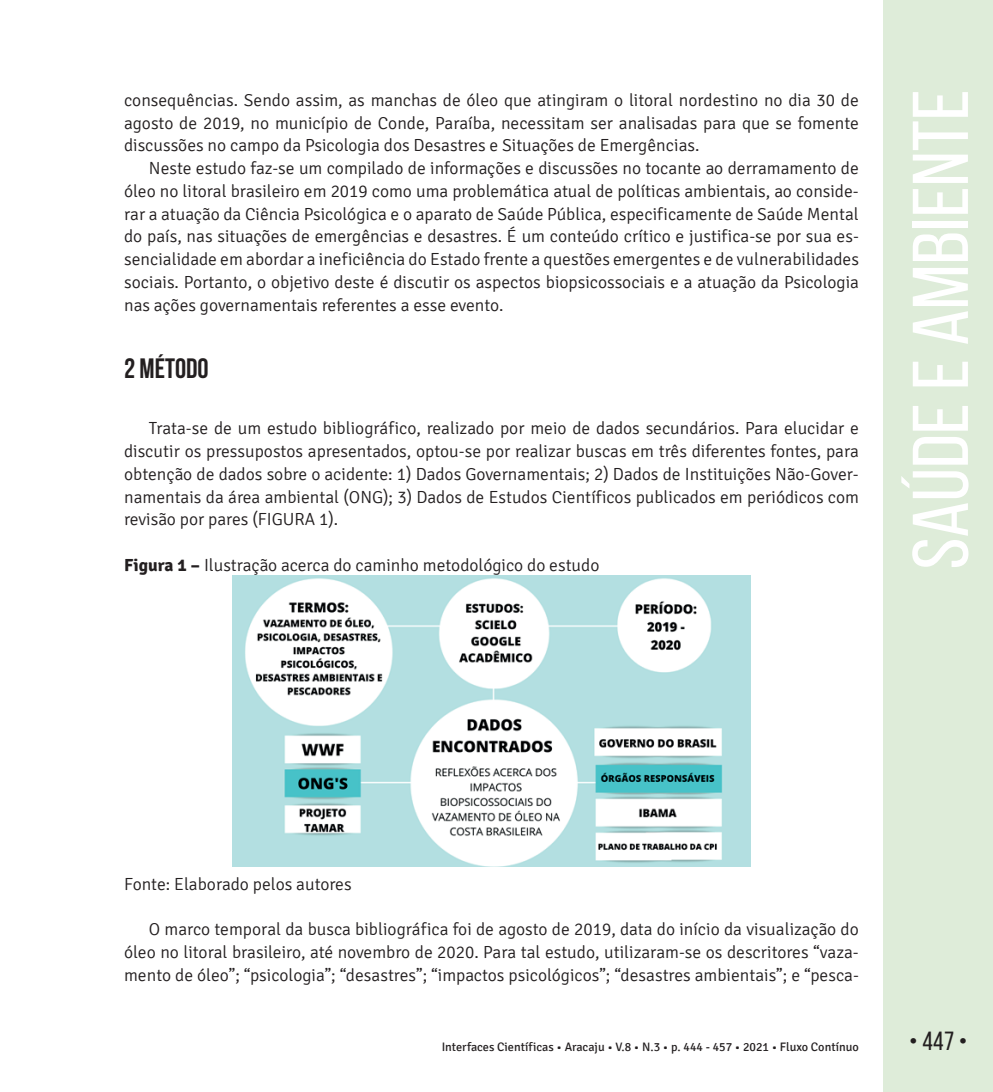
<style>
.page{position:relative;width:993px;height:1092px;background:#fff}
.page>*{position:absolute;margin:0;border:0;box-sizing:border-box;transform-origin:0 0}
.t1{font:78.75px "Bebas Neue";color:#fff;scale:1.09 1}
.t2{font:700 28px "Bebas Neue";color:#231f20}
.t3{font:26.25px "Bebas Neue";color:#231f20}
.t4{font:300 17.5px/22.8px "Signika";color:#231f20;text-align:justify}
.t5{font:12.25px "Signika";color:#231f20}
.s1{font-weight:700}
</style>
<div class="page">
<div style="left:883px;top:0;width:109px;height:1091px;background:#deecd9"></div>
<img style="left:232px;top:575px;width:518px;height:291px">
<p class="t4" style="left:124px;top:89px;width:736px">consequências. Sendo assim, as manchas de óleo que atingiram o litoral nordestino no dia 30 de agosto de 2019, no município de Conde, Paraíba, necessitam ser analisadas para que se fomente discussões no campo da Psicologia dos Desastres e Situações de Emergências.</p>
<p class="t4" style="left:124px;top:157px;width:736px;text-indent:25px">Neste estudo faz-se um compilado de informações e discussões no tocante ao derramamento de óleo no litoral brasileiro em 2019 como uma problemática atual de políticas ambientais, ao conside&shy;rar a atuação da Ciência Psicológica e o aparato de Saúde Pública, especificamente de Saúde Mental do país, nas situações de emergências e desastres. É um conteúdo crítico e justifica-se por sua es&shy;sencialidade em abordar a ineficiência do Estado frente a questões emergentes e de vulnerabilidades sociais. Portanto, o objetivo deste é discutir os aspectos biopsicossociais e a atuação da Psicologia nas ações governamentais referentes a esse evento.</p>
<h2 class="t2" style="left:124px;top:353px;width:86px">2 MÉTODO</h2>
<p class="t4" style="left:124px;top:417px;width:736px;text-indent:25px">Trata-se de um estudo bibliográfico, realizado por meio de dados secundários. Para elucidar e discutir os pressupostos apresentados, optou-se por realizar buscas em três diferentes fontes, para obtenção de dados sobre o acidente: 1) Dados Governamentais; 2) Dados de Instituições Não-Gover&shy;namentais da área ambiental (ONG); 3) Dados de Estudos Científicos publicados em periódicos com revisão por pares (FIGURA 1).</p>
<p class="t4" style="left:124px;top:554px;width:476px"><span class="s1">Figura 1 –</span> Ilustração acerca do caminho metodológico do estudo</p>
<h1 class="t1" style="left:897px;top:569px;width:442px;rotate:-90deg">Saúde e Ambiente</h1>
<p class="t4" style="left:124px;top:872px;width:229px">Fonte: Elaborado pelos autores</p>
<p class="t4" style="left:124px;top:918px;width:736px;text-indent:25px">O marco temporal da busca bibliográfica foi de agosto de 2019, data do início da visualização do óleo no litoral brasileiro, até novembro de 2020. Para tal estudo, utilizaram-se os descritores “vaza&shy;mento de óleo”; “psicologia”; “desastres”; “impactos psicológicos”; “desastres ambientais”; e “pesca-</p>
<p class="t5" style="left:441px;top:1040px;width:418px">Interfaces Científicas • Aracaju • V.8 • N.3 • p. 444 - 457 • 2021 • Fluxo Contínuo</p>
<h3 class="t3" style="left:909px;top:1026px;width:60px">• 447 •</h3>
</div>
